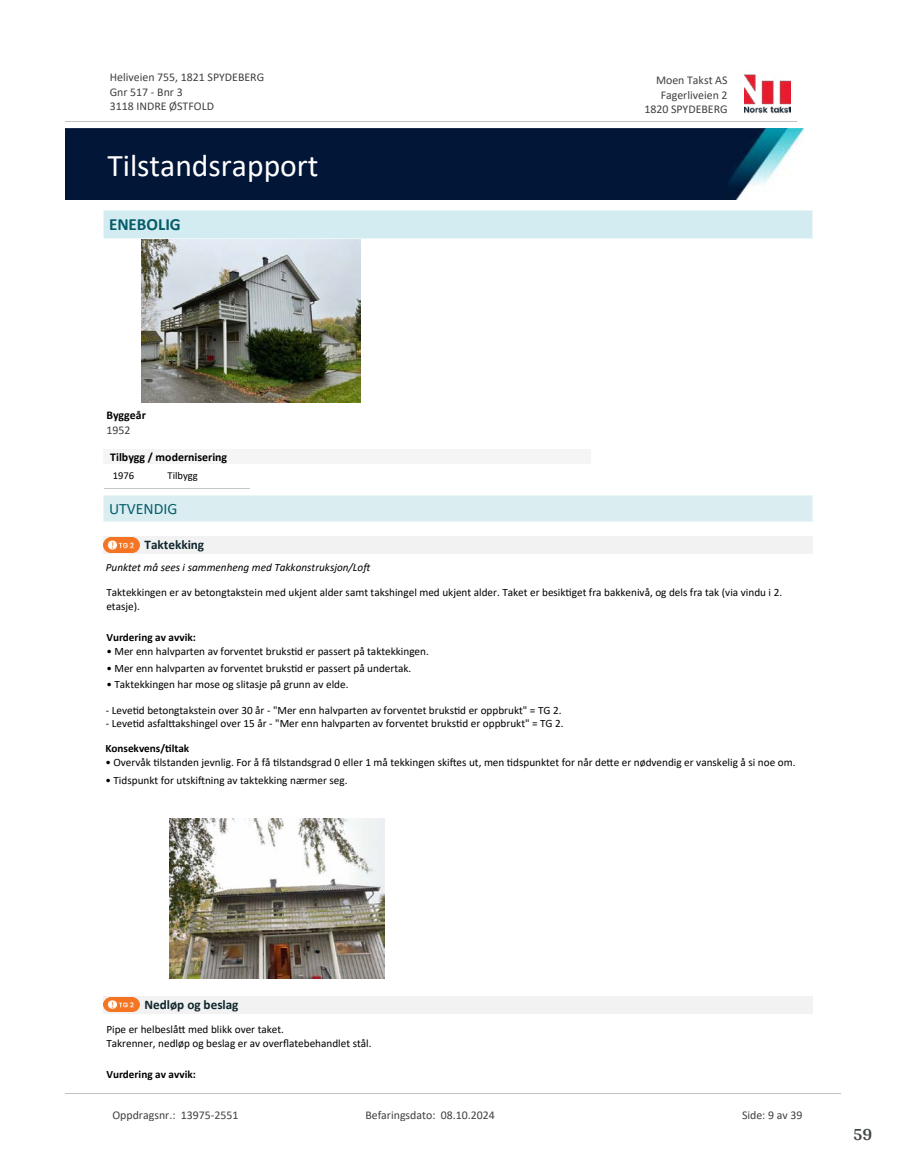
<style>
.page{position:relative;width:915px;height:1172px;background:#fff}
.page>*{position:absolute;margin:0;border:0;box-sizing:border-box;transform-origin:0 0}
.t1{font:31.65px "Calibri";color:#fff}
.t2{font:700 18px "Arya";color:#414749}
.t3{font:700 17.1px "Calibri";color:#065c69}
.t4{font:15.75px "Calibri";color:#065c69}
.t5{font:700 13.2px "Calibri";color:#0f252c}
.t6{font:11.85px/14.5px "Calibri";color:#404040}
.t7{font:700 11.85px "Calibri";color:#000}
.t8{font:11.25px/13.6px "Calibri";color:#000}
.t9{font:700 11.25px "Calibri";color:#000}
.t10{font:italic 11.25px "Calibri";color:#000}
.t11{font:10.5px "Calibri";color:#000}
</style>
<div class="page">
<div style="left:104px;top:495px;width:708px;height:27px;background:#daeef2"></div>
<hr style="left:104px;top:495px;width:708px;height:1px;background:#eaf5f7">
<hr style="left:104px;top:522px;width:708px;height:1px;background:#eaf5f7">
<div style="left:104px;top:536px;width:708px;height:17px;background:#f2f2f2"></div>
<svg style="left:107px;top:537px;width:29px;height:16px"></svg>
<img style="left:104px;top:538px;width:35px;height:14px">
<img style="left:170px;top:818px;width:214px;height:160px">
<div style="left:104px;top:996px;width:708px;height:17px;background:#f2f2f2"></div>
<img style="left:104px;top:997px;width:35px;height:15px">
<img style="left:141px;top:239px;width:219px;height:163px">
<div style="left:104px;top:211px;width:708px;height:27px;background:#d3ecf1"></div>
<hr style="left:104px;top:210px;width:708px;height:1px;background:#eaf5f7">
<hr style="left:104px;top:238px;width:708px;height:1px;background:#eaf5f7">
<div style="left:104px;top:449px;width:487px;height:15px;background:#f5f5f5"></div>
<hr style="left:104px;top:488px;width:145px;height:1px;background:#c7c7c7">
<img style="left:744px;top:74px;width:46px;height:40px">
<hr style="left:65px;top:121px;width:731px;height:1px;background:#c0c0c0">
<img style="left:65px;top:129px;width:738px;height:71px">
<hr style="left:65px;top:1093px;width:775px;height:1px;background:#c0c0c0">
<p class="t6" style="left:110px;top:70px;width:156px">Heliveien 755, 1821 SPYDEBERG<br>Gnr 517 - Bnr 3<br>3118 INDRE ØSTFOLD</p>
<p class="t6" style="left:655px;top:73px;width:73px">Moen Takst AS</p>
<p class="t6" style="left:660px;top:87px;width:68px">Fagerliveien 2</p>
<p class="t6" style="left:644px;top:102px;width:85px">1820 SPYDEBERG</p>
<h1 class="t1" style="left:107px;top:143px;width:213px">Tilstandsrapport</h1>
<h3 class="t3" style="left:109px;top:212px;width:73px">ENEBOLIG</h3>
<p class="t7" style="left:106px;top:407px;width:41px">Byggeår</p>
<p class="t6" style="left:106px;top:422px;width:26px">1952</p>
<p class="t7" style="left:110px;top:448px;width:118px">Tilbygg / modernisering</p>
<p class="t11" style="left:113px;top:468px;width:23px">1976</p>
<p class="t11" style="left:167px;top:468px;width:32px">Tilbygg</p>
<h3 class="t4" style="left:109px;top:498px;width:70px">UTVENDIG</h3>
<p class="t5" style="left:144px;top:535px;width:61px">Taktekking</p>
<p class="t8" style="left:106px;top:585px;width:677px">Taktekkingen er av betongtakstein med ukjent alder samt takshingel med ukjent alder. Taket er besik琀椀get fra bakkenivå, og dels fra tak (via vindu i 2. etasje).</p>
<p class="t10" style="left:106px;top:560px;width:267px">Punktet må sees i sammenheng med Takkonstruksjon/Lo昀琀</p>
<p class="t9" style="left:106px;top:629px;width:91px">Vurdering av avvik:</p>
<p class="t8" style="left:106px;top:644px;width:324px">• Mer enn halvparten av forventet bruks琀椀d er passert på taktekkingen.</p>
<p class="t8" style="left:106px;top:661px;width:306px">• Mer enn halvparten av forventet bruks琀椀d er passert på undertak.</p>
<p class="t8" style="left:106px;top:678px;width:243px">• Taktekkingen har mose og slitasje på grunn av elde.</p>
<p class="t8" style="left:106px;top:703px;width:457px">- Leve琀椀d betongtakstein over 30 år - "Mer enn halvparten av forventet bruks琀椀d er oppbrukt" = TG 2.</p>
<p class="t8" style="left:106px;top:716px;width:459px">- Leve琀椀d asfal琀琀akshingel over 15 år - "Mer enn halvparten av forventet bruks琀椀d er oppbrukt" = TG 2.</p>
<p class="t9" style="left:105px;top:740px;width:85px">Konsekvens/琀椀ltak</p>
<p class="t8" style="left:105px;top:755px;width:691px">• Overvåk 琀椀lstanden jevnlig. For å få 琀椀lstandsgrad 0 eller 1 må tekkingen ski昀琀es ut, men 琀椀dspunktet for når de琀琀e er nødvendig er vanskelig å si noe om.</p>
<p class="t8" style="left:105px;top:773px;width:243px">• Tidspunkt for utski昀琀ning av taktekking nærmer seg.</p>
<p class="t5" style="left:144px;top:995px;width:95px">Nedløp og beslag</p>
<p class="t8" style="left:106px;top:1022px;width:266px">Pipe er helbeslå琀琀 med blikk over taket.<br>Takrenner, nedløp og beslag er av over昀氀atebehandlet stål.</p>
<p class="t9" style="left:106px;top:1066px;width:91px">Vurdering av avvik:</p>
<p class="t6" style="left:112px;top:1107px;width:127px">Oppdragsnr.: 13975-2551</p>
<p class="t6" style="left:365px;top:1107px;width:131px">Befaringsdato: 08.10.2024</p>
<p class="t6" style="left:741px;top:1107px;width:62px">Side: 9 av 39</p>
<h2 class="t2" style="left:852px;top:1123px;width:21px">59</h2>
</div>
